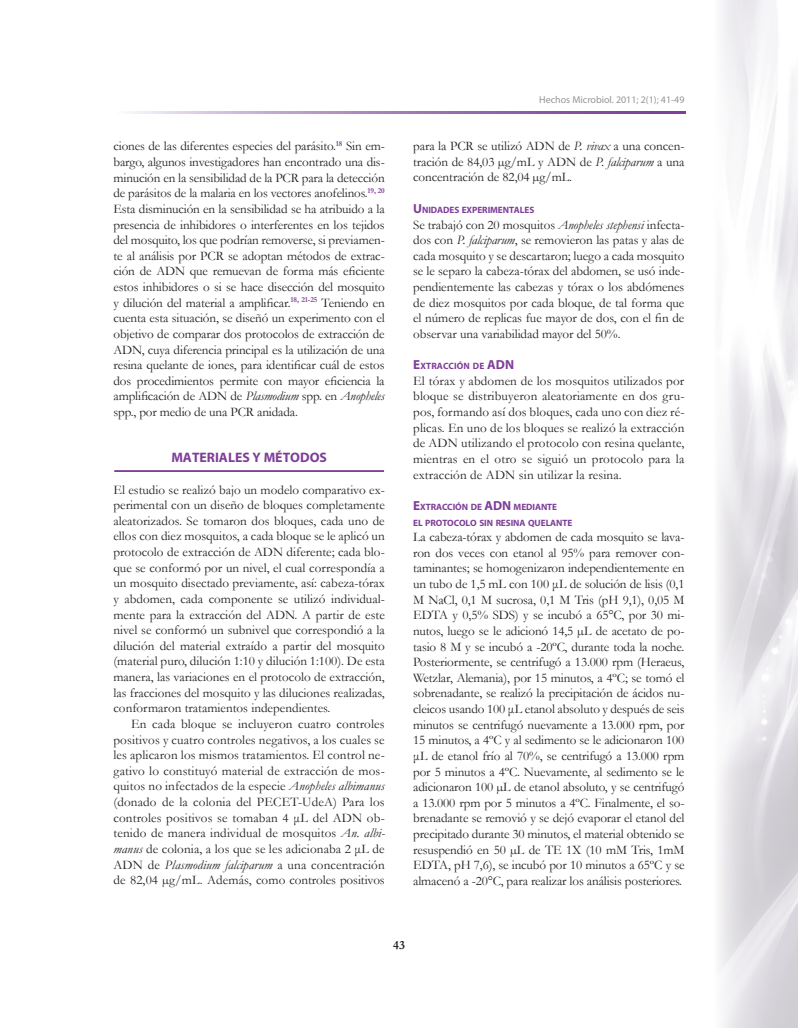
<style>
.page{position:relative;width:798px;height:1028px;background:#fff}
.page>*{position:absolute;margin:0;border:0;box-sizing:border-box;transform-origin:0 0}
.t1{font:700 13.75px "Myriad Pro";color:#7e3e98}
.t2{font:13.12px/15.6px "Garamond";letter-spacing:-.005em;color:#231f20;text-align:justify}
.t3{font:700 12.5px "Garamond";color:#231f20}
.t4{font:10px "Myriad Pro";color:#939598}
.t5{font:700 9.12px/15.6px "Myriad Pro";letter-spacing:-.005em;color:#7e3e98}
.t6{font:700 9.12px "Myriad Pro";letter-spacing:.015em;color:#7e3e98}
.s1{font-style:italic}
.s2{font-size:13.12px}
</style>
<div class="page">
<hr style="left:114px;top:470px;width:269px;height:1px;background:#7e3e98">
<hr style="left:114px;top:471px;width:269px;height:1px;background:#7e3e98">
<svg style="left:130px;top:112px;width:554px;height:1px"></svg>
<img style="left:718px;top:0;width:79px;height:1028px">
<p class="t2" style="left:113px;top:138px;width:273px">ciones de las diferentes especies del parásito.<sup>18</sup> Sin em&shy;bargo, algunos investigadores han encontrado una dis&shy;minución en la sensibilidad de la PCR para la detección de parásitos de la malaria en los vectores anofelinos.<sup>19,</sup> <sup>20<br></sup>Esta disminución en la sensibilidad se ha atribuido a la presencia de inhibidores o interferentes en los tejidos del mosquito, los que podrían removerse, si previamen&shy;te al análisis por PCR se adoptan métodos de extrac&shy;ción de ADN que remuevan de forma más eficiente estos inhibidores o si se hace disección del mosquito y dilución del material a amplificar.<sup>18,</sup> <sup>21-25</sup> Teniendo en cuenta esta situación, se diseñó un experimento con el objetivo de comparar dos protocolos de extracción de ADN, cuya diferencia principal es la utilización de una resina quelante de iones, para identificar cuál de estos dos procedimientos permite con mayor eficiencia la amplificación de ADN de <span class="s1">Plasmodium</span> spp. en <span class="s1">Anopheles </span>spp., por medio de una PCR anidada.</p>
<p class="t1" style="left:171px;top:448px;width:148px">MATERIALES Y MÉTODOS</p>
<p class="t2" style="left:113px;top:481px;width:273px">El estudio se realizó bajo un modelo comparativo ex&shy;perimental con un diseño de bloques completamente aleatorizados. Se tomaron dos bloques, cada uno de ellos con diez mosquitos, a cada bloque se le aplicó un protocolo de extracción de ADN diferente; cada blo&shy;que se conformó por un nivel, el cual correspondía a un mosquito disectado previamente, así: cabeza-tórax y abdomen, cada componente se utilizó individual&shy;mente para la extracción del ADN. A partir de este nivel se conformó un subnivel que correspondió a la dilución del material extraído a partir del mosquito (material puro, dilución 1:10 y dilución 1:100). De esta manera, las variaciones en el protocolo de extracción, las fracciones del mosquito y las diluciones realizadas, conformaron tratamientos independientes.</p>
<p class="t2" style="left:113px;top:715px;width:273px;text-indent:18px">En cada bloque se incluyeron cuatro controles positivos y cuatro controles negativos, a los cuales se les aplicaron los mismos tratamientos. El control ne&shy;gativo lo constituyó material de extracción de mos&shy;quitos no infectados de la especie <span class="s1">Anopheles albimanus </span>(donado de la colonia del PECET-UdeA) Para los controles positivos se tomaban 4 μL del ADN ob&shy;tenido de manera individual de mosquitos <span class="s1">An. albi&shy;manus</span> de colonia, a los que se les adicionaba 2 μL de ADN de <span class="s1">Plasmodium falciparum</span> a una concentración de 82,04 µg/mL. Además, como controles positivos</p>
<p class="t4" style="left:539px;top:93px;width:147px">Hechos Microbiol. 2011; 2(1); 41-49</p>
<p class="t2" style="left:413px;top:138px;width:273px">para la PCR se utilizó ADN de <span class="s1">P. vivax</span> a una concen&shy;tración de 84,03 µg/mL y ADN de <span class="s1">P. falciparum</span> a una concentración de 82,04 µg/mL.</p>
<p class="t5" style="left:413px;top:202px;width:123px"><span class="s2">U</span> NIDADES EXPERIMENTALES</p>
<p class="t2" style="left:413px;top:216px;width:273px">Se trabajó con 20 mosquitos <span class="s1">Anopheles stephensi</span> infecta&shy;dos con <span class="s1">P. falciparum</span>, se removieron las patas y alas de cada mosquito y se descartaron; luego a cada mosquito se le separo la cabeza-tórax del abdomen, se usó inde&shy;pendientemente las cabezas y tórax o los abdómenes de diez mosquitos por cada bloque, de tal forma que el número de replicas fue mayor de dos, con el fin de observar una variabilidad mayor del 50%.</p>
<p class="t6" style="left:413px;top:360px;width:101px"><span class="s2">E</span>XTRACCIÓN DE <span class="s2">ADN</span></p>
<p class="t2" style="left:413px;top:372px;width:273px">El tórax y abdomen de los mosquitos utilizados por bloque se distribuyeron aleatoriamente en dos gru&shy;pos, formando así dos bloques, cada uno con diez ré&shy;plicas. En uno de los bloques se realizó la extracción de ADN utilizando el protocolo con resina quelante, mientras en el otro se siguió un protocolo para la extracción de ADN sin utilizar la resina.</p>
<p class="t5" style="left:413px;top:499px;width:160px"><span class="s2">E</span>XTRACCIÓN DE <span class="s2">ADN</span> MEDIANTE<br>EL PROTOCOLO SIN RESINA QUELANTE</p>
<p class="t2" style="left:413px;top:529px;width:273px">La cabeza-tórax y abdomen de cada mosquito se lava&shy;ron dos veces con etanol al 95% para remover con&shy;taminantes; se homogenizaron independientemente en un tubo de 1,5 mL con 100 μL de solución de lisis (0,1<br>M NaCl, 0,1 M sucrosa, 0,1 M Tris (pH 9,1), 0,05 M EDTA y 0,5% SDS) y se incubó a 65°C, por 30 mi&shy;nutos, luego se le adicionó 14,5 µL de acetato de po&shy;tasio 8 M y se incubó a -20ºC, durante toda la noche.<br>Posteriormente, se centrifugó a 13.000 rpm (Heraeus, Wetzlar, Alemania), por 15 minutos, a 4ºC; se tomó el sobrenadante, se realizó la precipitación de ácidos nu&shy;cleicos usando 100 μL etanol absoluto y después de seis minutos se centrifugó nuevamente a 13.000 rpm, por 15 minutos, a 4ºC y al sedimento se le adicionaron 100 μL de etanol frío al 70%, se centrifugó a 13.000 rpm por 5 minutos a 4ºC. Nuevamente, al sedimento se le adicionaron 100 µL de etanol absoluto, y se centrifugó a 13.000 rpm por 5 minutos a 4ºC. Finalmente, el so&shy;brenadante se removió y se dejó evaporar el etanol del precipitado durante 30 minutos, el material obtenido se resuspendió en 50 µL de TE 1X (10 mM Tris, 1mM EDTA, pH 7,6), se incubó por 10 minutos a 65ºC y se almacenó a -20°C, para realizar los análisis posteriores.</p>
<p class="t3" style="left:393px;top:936px;width:13px">43</p>
</div>
